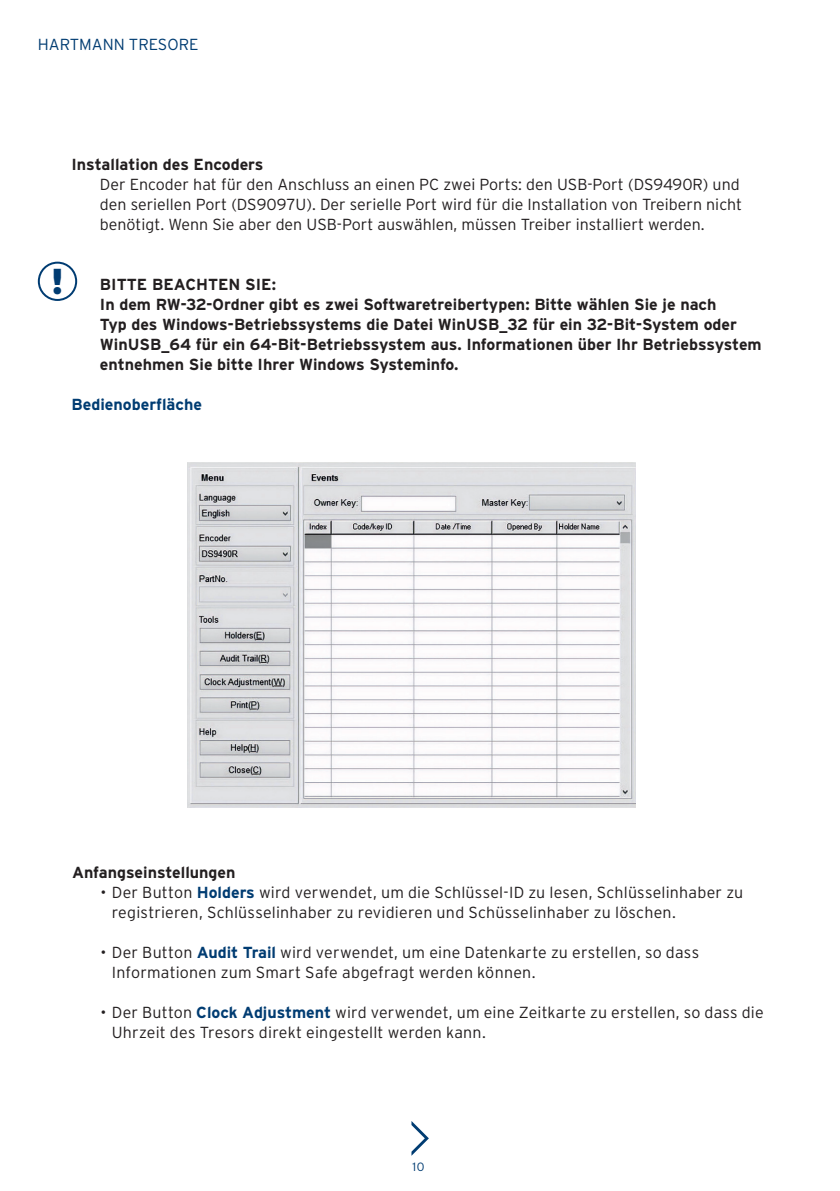
<style>
.page{position:relative;width:840px;height:1191px;background:#fff}
.page>*{position:absolute;margin:0;border:0;box-sizing:border-box;transform-origin:0 0}
.t1{font:900 36px "Interstate";color:#003c72}
.t2{font:300 16px/20px "Interstate";letter-spacing:.01em;color:#231f20}
.t3{font:700 16px/20px "Interstate";color:#231f20}
.t4{font:700 16px "Interstate";color:#003c72}
.t5{font:300 16px "Interstate";color:#003c72}
.t6{font:300 12px "Interstate";color:#003c72}
.s1{font-weight:700;color:#003c72}
</style>
<div class="page">
<svg style="left:411px;top:1121px;width:17px;height:34px"></svg>
<div style="left:38px;top:262px;width:39px;height:39px;border:2px solid #003c72;border-radius:50%"></div>
<img style="left:187px;top:463px;width:448px;height:344px">
<p class="t5" style="left:38px;top:35px;width:162px">HARTMANN TRESORE</p>
<p class="t3" style="left:71px;top:154px;width:193px">Installation des Encoders</p>
<p class="t2" style="left:100px;top:174px;width:643px">Der Encoder hat für den Anschluss an einen PC zwei Ports: den USB-Port (DS9490R) und den seriellen Port (DS9097U). Der serielle Port wird für die Installation von Treibern nicht benötigt. Wenn Sie aber den USB-Port auswählen, müssen Treiber installiert werden.</p>
<h1 class="t1" style="left:51px;top:261px;width:14px">!</h1>
<p class="t3" style="left:100px;top:274px;width:663px">BITTE BEACHTEN SIE:<br>In dem RW-32-Ordner gibt es zwei Softwaretreibertypen: Bitte wählen Sie je nach<br>Typ des Windows-Betriebssystems die Datei WinUSB_32 für ein 32-Bit-System oder WinUSB_64 für ein 64-Bit-Betriebssystem aus. Informationen über Ihr Betriebssystem entnehmen Sie bitte Ihrer Windows Systeminfo.</p>
<p class="t4" style="left:71px;top:396px;width:132px">Bedienoberfläche</p>
<p class="t3" style="left:72px;top:862px;width:165px">Anfangseinstellungen</p>
<p class="t2" style="left:112px;top:882px;width:632px;text-indent:-11px">• Der Button <span class="s1">Holders</span> wird verwendet, um die Schlüssel-ID zu lesen, Schlüsselinhaber zu registrieren, Schlüsselinhaber zu revidieren und Schüsselinhaber zu löschen.</p>
<p class="t2" style="left:112px;top:942px;width:588px;text-indent:-11px">• Der Button <span class="s1">Audit Trail</span> wird verwendet, um eine Datenkarte zu erstellen, so dass<br>Informationen zum Smart Safe abgefragt werden können.</p>
<p class="t2" style="left:112px;top:1002px;width:653px;text-indent:-11px">• Der Button <span class="s1">Clock Adjustment</span> wird verwendet, um eine Zeitkarte zu erstellen, so dass die<br>Uhrzeit des Tresors direkt eingestellt werden kann.</p>
<p class="t6" style="left:412px;top:1160px;width:13px">10</p>
</div>
